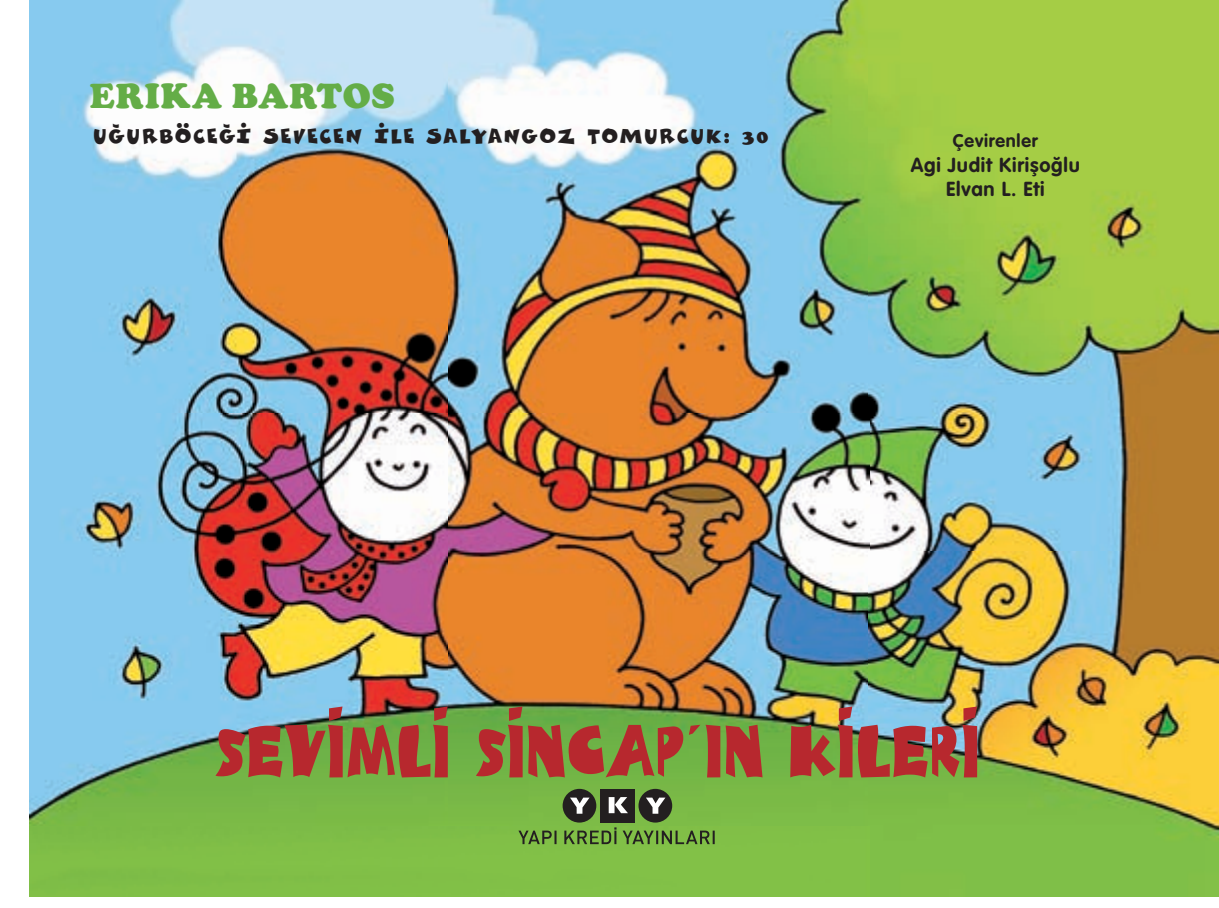
<style>
.page{position:relative;width:1219px;height:908px;background:#fff}
.page>*{position:absolute;margin:0;border:0;box-sizing:border-box;transform-origin:0 0}
.t1{font:900 36px "Cooper";letter-spacing:.025em;color:#64ad47}
.t2{font:20px "Comics Cartoon Reg";letter-spacing:.105em;color:#231f20}
.t3{font:20px/24px "VAG Rounded";letter-spacing:.04em;color:#231f20;text-align:center}
.t4{font:18px "VAG Rounded";letter-spacing:.04em;color:#231f20}
.s1{font-family:"Cooper";font-weight:900}
</style>
<div class="page">
<img style="left:30px;top:0;width:1189px;height:896px">
<svg style="left:90px;top:83px;width:132px;height:25px"></svg>
<svg style="left:233px;top:83px;width:161px;height:25px"></svg>
<svg style="left:215px;top:706px;width:762px;height:71px;background:#8f7249"></svg>
<div style="left:563px;top:788px;width:33px;height:34px;background:#231f20;border-radius:50%"></div>
<svg style="left:570px;top:797px;width:20px;height:16px"></svg>
<div style="left:600px;top:788px;width:35px;height:34px;background:#231f20"></div>
<svg style="left:609px;top:797px;width:18px;height:15px"></svg>
<div style="left:638px;top:788px;width:34px;height:34px;background:#231f20;border-radius:50%"></div>
<svg style="left:646px;top:797px;width:19px;height:16px"></svg>
<svg style="left:518px;top:827px;width:197px;height:16px;background:#66923c"></svg>
<h1 class="t1" style="left:90px;top:75px;width:306px">ERIKA BARTOS</h1>
<p class="t2" style="left:94px;top:123px;width:676px">UĞURBÖCEĞİ SEVECEN İLE SALYANGOZ TOMURCUK<span class="s1">: 30</span></p>
<p class="t4" style="left:953px;top:130px;width:86px">Çevirenler</p>
<p class="t3" style="left:911px;top:152px;width:171px">Agi Judit Kirişoğlu<br>Elvan L. Eti</p>
</div>
